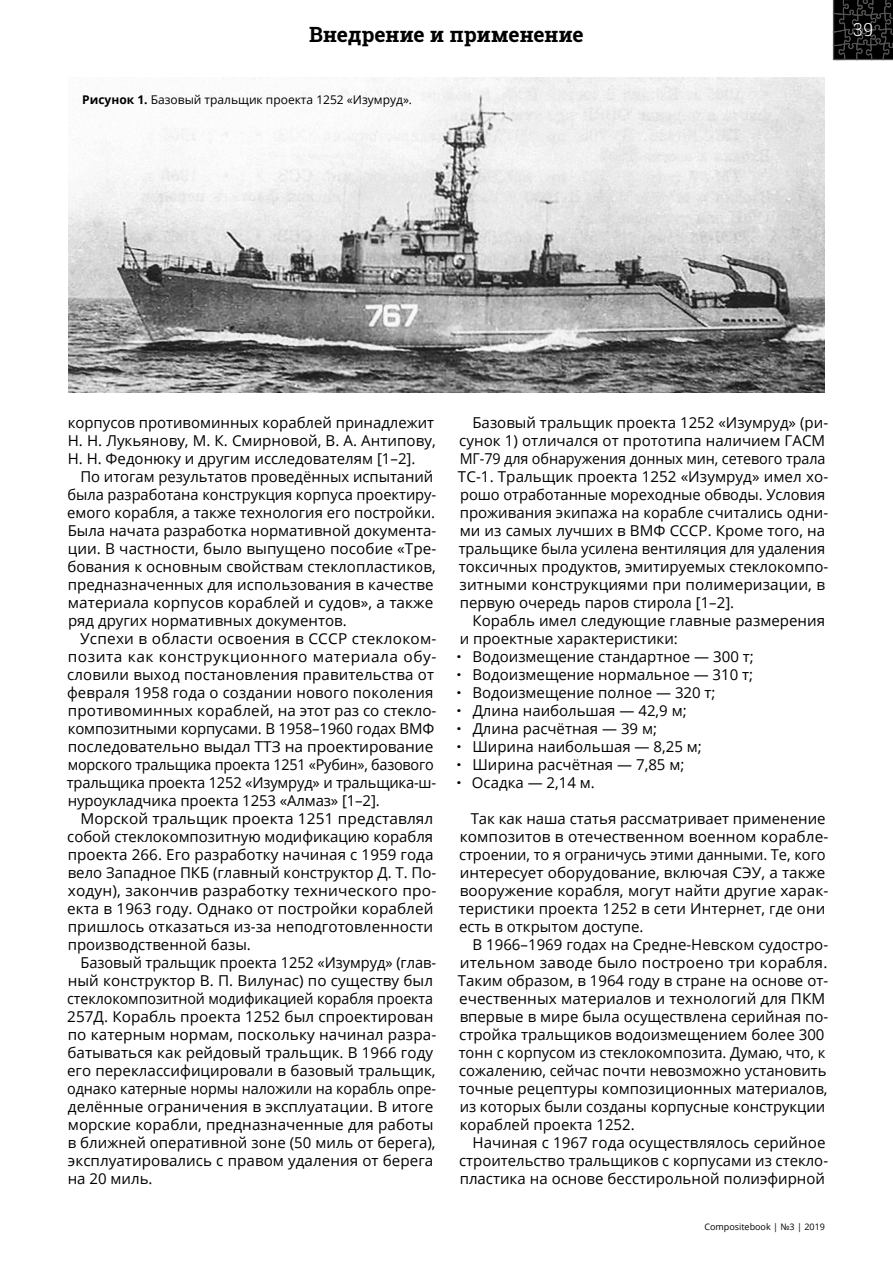
<style>
.page{position:relative;width:893px;height:1263px;background:#fff}
.page>*{position:absolute;margin:0;border:0;box-sizing:border-box;transform-origin:0 0}
.t1{font:700 21px "Roboto Slab";letter-spacing:-.015em;color:#000}
.t2{font:300 18px "Roboto Slab";color:#fff}
.t3{font:15px/18px "Open Sans";color:#000}
.t4{font:12px "Open Sans";color:#000}
.t5{font:9px "Open Sans";color:#000}
.s1{font-weight:700}
.s2{font-family:"Intro"}
</style>
<div class="page">
<img style="left:68px;top:77px;width:757px;height:315px">
<svg style="left:832px;top:0;width:61px;height:61px"></svg>
<h1 class="t1" style="left:309px;top:20px;width:276px">Внедрение и применение</h1>
<p class="t2" style="left:853px;top:17px;width:22px">39</p>
<p class="t4" style="left:82px;top:91px;width:331px"><span class="s1">Рисунок 1.</span> Базовый тральщик проекта 1252 «Изумруд».</p>
<p class="t3" style="left:68px;top:413px;width:369px;text-align:justify">корпусов противоминных кораблей принадлежит Н. Н. Лукьянову, М. К. Смирновой, В. А. Антипову, Н. Н. Федонюку и другим исследователям [1–2].</p>
<p class="t3" style="left:67px;top:467px;width:371px;text-indent:13px">По итогам результатов проведённых испытаний была разработана конструкция корпуса проектиру&shy;емого корабля, а также технология его постройки.<br>Была начата разработка нормативной документа&shy;ции. В частности, было выпущено пособие «Тре&shy;бования к основным свойствам стеклопластиков, предназначенных для использования в качестве материала корпусов кораблей и судов», а также ряд других нормативных документов.</p>
<p class="t3" style="left:67px;top:629px;width:371px;text-indent:13px">Успехи в области освоения в СССР стеклоком&shy;позита как конструкционного материала обу&shy;словили выход постановления правительства от февраля 1958 года о создании нового поколения противоминных кораблей, на этот раз со стекло&shy;композитными корпусами. В 1958–1960 годах ВМФ последовательно выдал ТТЗ на проектирование морского тральщика проекта 1251 «Рубин», базового тральщика проекта 1252 «Изумруд» и тральщика-ш&shy;нуроукладчика проекта 1253 «Алмаз» [1–2].</p>
<p class="t3" style="left:67px;top:809px;width:371px;text-indent:13px">Морской тральщик проекта 1251 представлял собой стеклокомпозитную модификацию корабля проекта 266. Его разработку начиная с 1959 года вело Западное ПКБ (главный конструктор Д. Т. По&shy;ходун), закончив разработку технического про&shy;екта в 1963 году. Однако от постройки кораблей пришлось отказаться из-за неподготовленности производственной базы.</p>
<p class="t3" style="left:67px;top:953px;width:371px;text-indent:13px">Базовый тральщик проекта 1252 «Изумруд» (глав&shy;ный конструктор В. П. Вилунас) по существу был стеклокомпозитной модификацией корабля проекта 257Д. Корабль проекта 1252 был спроектирован по катерным нормам, поскольку начинал разра&shy;батываться как рейдовый тральщик. В 1966 году его переклассифицировали в базовый тральщик, однако катерные нормы наложили на корабль опре&shy;делённые ограничения в эксплуатации. В итоге морские корабли, предназначенные для работы в ближней оперативной зоне (50 миль от берега), эксплуатировались с правом удаления от берега на 20 миль.</p>
<p class="t3" style="left:458px;top:413px;width:372px;text-indent:15px">Базовый тральщик проекта 1252 «Изумруд» (ри&shy;сунок 1) отличался от прототипа наличием ГАСМ МГ-79 для обнаружения донных мин, сетевого трала ТС-1. Тральщик проекта 1252 «Изумруд» имел хо&shy;рошо отработанные мореходные обводы. Условия проживания экипажа на корабле считались одни&shy;ми из самых лучших в ВМФ СССР. Кроме того, на тральщике была усилена вентиляция для удаления токсичных продуктов, эмитируемых стеклокомпо&shy;зитными конструкциями при полимеризации, в первую очередь паров стирола [1–2].</p>
<p class="t3" style="left:460px;top:611px;width:367px;text-indent:13px">Корабль имел следующие главные размерения и проектные характеристики:</p>
<p class="t3" style="left:456px;top:647px;width:299px"><span class="s2">•</span> Водоизмещение стандартное — 300 т;</p>
<p class="t3" style="left:456px;top:665px;width:298px"><span class="s2">•</span> Водоизмещение нормальное — 310 т;</p>
<p class="t3" style="left:456px;top:683px;width:261px"><span class="s2">•</span> Водоизмещение полное — 320 т;</p>
<p class="t3" style="left:456px;top:701px;width:232px"><span class="s2">•</span> Длина наибольшая — 42,9 м;</p>
<p class="t3" style="left:456px;top:719px;width:202px"><span class="s2">•</span> Длина расчётная — 39 м;</p>
<p class="t3" style="left:456px;top:737px;width:247px"><span class="s2">•</span> Ширина наибольшая — 8,25 м;</p>
<p class="t3" style="left:456px;top:755px;width:230px"><span class="s2">•</span> Ширина расчётная — 7,85 м;</p>
<p class="t3" style="left:456px;top:773px;width:140px"><span class="s2">•</span> Осадка — 2,14 м.</p>
<p class="t3" style="left:459px;top:809px;width:371px;text-indent:12px">Так как наша статья рассматривает применение композитов в отечественном военном корабле&shy;строении, то я ограничусь этими данными. Те, кого интересует оборудование, включая СЭУ, а также вооружение корабля, могут найти другие харак&shy;теристики проекта 1252 в сети Интернет, где они есть в открытом доступе.</p>
<p class="t3" style="left:458px;top:935px;width:372px;text-indent:15px">В 1966–1969 годах на Средне-Невском судостро&shy;ительном заводе было построено три корабля.<br>Таким образом, в 1964 году в стране на основе от&shy;ечественных материалов и технологий для ПКМ впервые в мире была осуществлена серийная по&shy;стройка тральщиков водоизмещением более 300 тонн с корпусом из стеклокомпозита. Думаю, что, к сожалению, сейчас почти невозможно установить точные рецептуры композиционных материалов, из которых были созданы корпусные конструкции кораблей проекта 1252.</p>
<p class="t3" style="left:459px;top:1133px;width:370px;text-indent:13px">Начиная с 1967 года осуществлялось серийное строительство тральщиков с корпусами из стекло&shy;пластика на основе бесстирольной полиэфирной</p>
<p class="t5" style="left:704px;top:1220px;width:122px">Compositebook | №3 | 2019</p>
</div>
